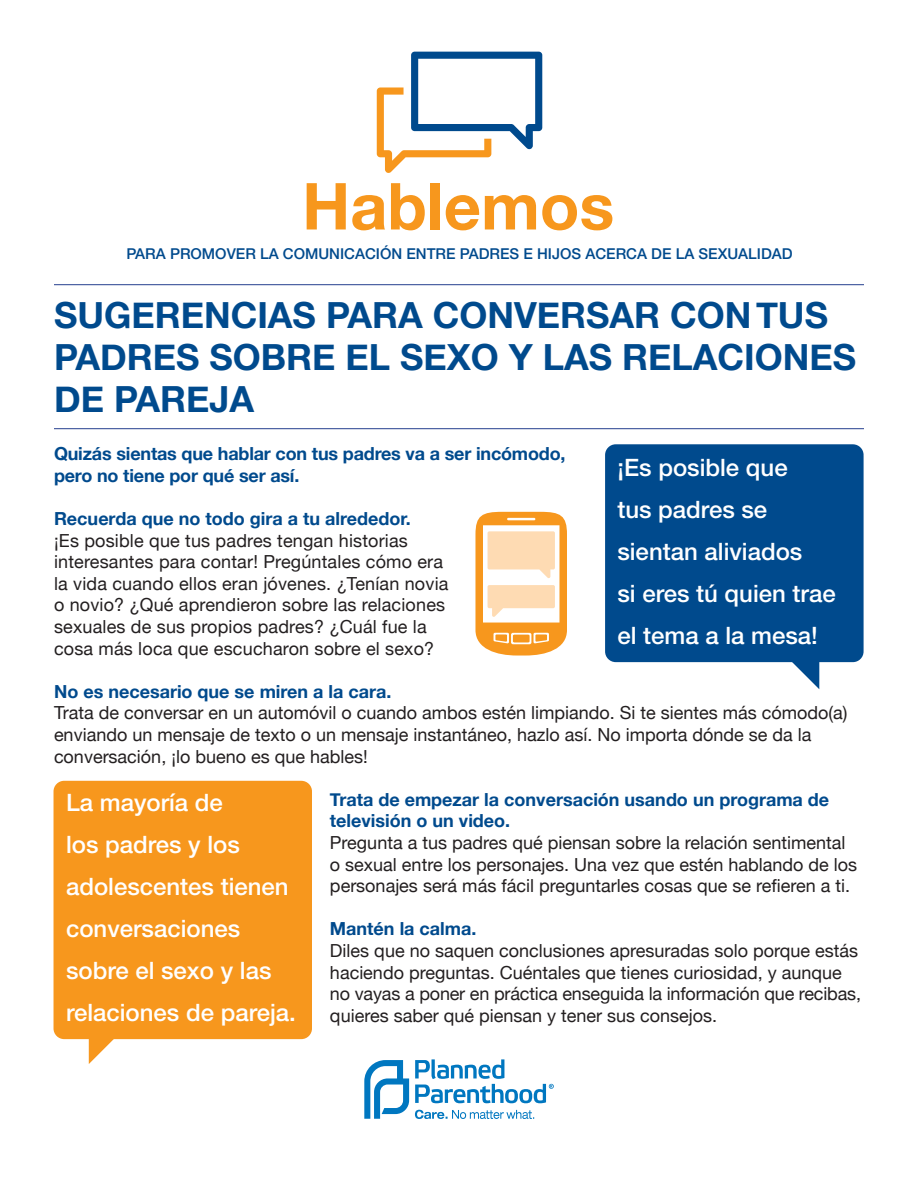
<style>
.page{position:relative;width:918px;height:1188px;background:#fff}
.page>*{position:absolute;margin:0;border:0;box-sizing:border-box;transform-origin:0 0}
.t1{font:700 36px/42px "Helvetica Neue";color:#004a8d}
.t2{font:500 24px/42px "Helvetica Neue";color:#fff}
.t3{font:18px/21.6px "Helvetica Neue";color:#231f20}
.t4{font:700 18px/21.6px "Helvetica Neue";color:#004a8d}
.t5{font:500 15px "Helvetica Neue";color:#004a8d}
</style>
<div class="page">
<div style="left:605px;top:444px;width:259px;height:218px;background:#004a8d"></div>
<div style="left:54px;top:781px;width:258px;height:258px;background:#f7971d"></div>
<svg style="left:364px;top:1059px;width:190px;height:60px"></svg>
<hr style="left:54px;top:428px;width:810px;height:1px;background:#253f8e">
<hr style="left:54px;top:284px;width:810px;height:1px;background:#253f8e">
<svg style="left:791px;top:660px;width:28px;height:29px"></svg>
<svg style="left:89px;top:1035px;width:28px;height:29px"></svg>
<svg style="left:377px;top:51px;width:166px;height:122px"></svg>
<svg style="left:307px;top:183px;width:39px;height:46px"></svg>
<svg style="left:352px;top:195px;width:33px;height:35px"></svg>
<svg style="left:391px;top:183px;width:34px;height:47px"></svg>
<div style="left:431px;top:183px;width:9px;height:46px;background:#f7971d"></div>
<svg style="left:446px;top:195px;width:90px;height:35px"></svg>
<svg style="left:542px;top:195px;width:70px;height:35px"></svg>
<svg style="left:475px;top:512px;width:92px;height:144px"></svg>
<p class="t5" style="left:126px;top:245px;width:668px">Para promover la comunicación entre padres e hijos acerca de la sexualidad</p>
<h1 class="t1" style="left:54px;top:293px;width:800px">Sugerencias para conversar contus padres sobre el sexo y las relaciones de pareja</h1>
<p class="t4" style="left:54px;top:443px;width:513px">Quizás sientas que hablar con tus padres va a ser incómodo, pero no tiene por qué ser así.</p>
<p class="t4" style="left:54px;top:507px;width:358px">Recuerda que no todo gira a tu alrededor.</p>
<p class="t3" style="left:54px;top:529px;width:396px">¡Es posible que tus padres tengan historias interesantes para contar! Pregúntales cómo era la vida cuando ellos eran jóvenes. ¿Tenían novia o novio? ¿Qué aprendieron sobre las relaciones sexuales de sus propios padres? ¿Cuál fue la cosa más loca que escucharon sobre el sexo?</p>
<p class="t4" style="left:54px;top:680px;width:339px">No es necesario que se miren a la cara.</p>
<p class="t3" style="left:54px;top:702px;width:795px">Trata de conversar en un automóvil o cuando ambos estén limpiando. Si te sientes más cómodo(a) enviando un mensaje de texto o un mensaje instantáneo, hazlo así. No importa dónde se da la conversación, ¡lo bueno es que hables!</p>
<p class="t4" style="left:330px;top:788px;width:501px">Trata de empezar la conversación usando un programa de televisión o un video.</p>
<p class="t3" style="left:330px;top:832px;width:529px">Pregunta a tus padres qué piensan sobre la relación sentimental o sexual entre los personajes. Una vez que estén hablando de los personajes será más fácil preguntarles cosas que se refieren a ti.</p>
<p class="t4" style="left:330px;top:918px;width:148px">Mantén la calma.</p>
<p class="t3" style="left:330px;top:940px;width:533px">Diles que no saquen conclusiones apresuradas solo porque estás haciendo preguntas. Cuéntales que tienes curiosidad, y aunque no vayas a poner en práctica enseguida la información que recibas, quieres saber qué piensan y tener sus consejos.</p>
<h2 class="t2" style="left:617px;top:446px;width:220px">¡Es posible que<br>tus padres se sientan aliviados<br>si eres tú quien trae el tema a la mesa!</h2>
<h2 class="t2" style="left:66px;top:782px;width:231px">La mayoría de<br>los padres y los adolescentes tienen conversaciones sobre el sexo y las relaciones de pareja.</h2>
</div>
